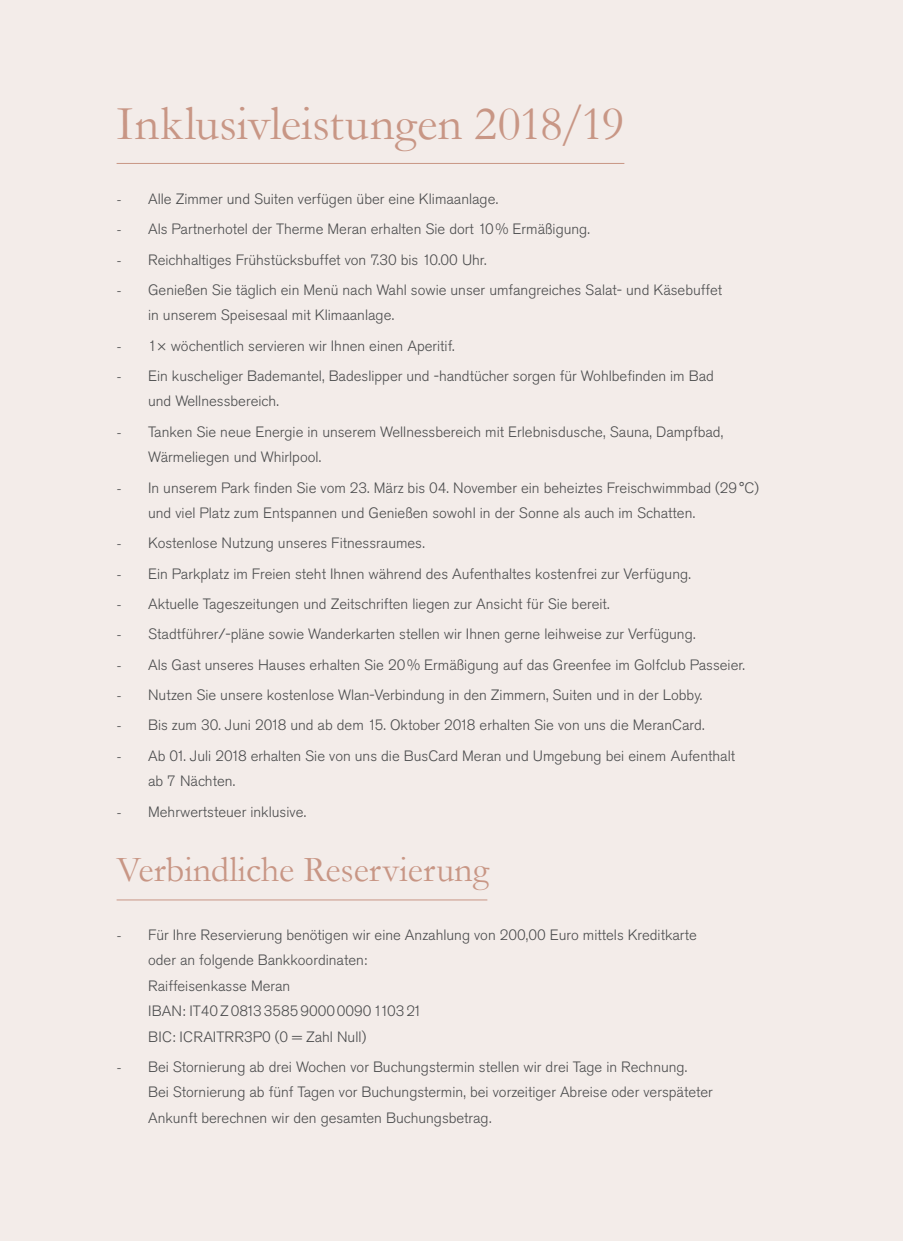
<style>
.page{position:relative;width:903px;height:1241px;background:#fff}
.page>*{position:absolute;margin:0;border:0;box-sizing:border-box;transform-origin:0 0}
.t1{font:49px "Garamond";letter-spacing:-.005em;color:#c89685}
.t2{font:36.75px "Garamond";color:#c89685}
.t3{font:300 14.88px/25.4px "Akzidenz Grotesk BQ";color:#4b4c4d}
.s1{font-family:"Minion Pro";font-weight:400}
</style>
<div class="page">
<div style="left:0;top:0;width:903px;height:1240px;background:#f3ece9"></div>
<hr style="left:117px;top:899px;width:370px;height:1px;background:#c89685">
<hr style="left:117px;top:163px;width:507px;height:1px;background:#c89685">
<p class="t1" style="left:117px;top:94px;width:509px">Inklusivleistungen 2018/19</p>
<p class="t3" style="left:117px;top:186px;width:383px"><span class="s1">-</span> Alle Zimmer und Suiten verfügen über eine Klimaanlage.</p>
<p class="t3" style="left:117px;top:217px;width:475px"><span class="s1">-</span> Als Partnerhotel der Therme Meran erhalten Sie dort 10% Ermäßigung.</p>
<p class="t3" style="left:117px;top:247px;width:371px"><span class="s1">-</span> Reichhaltiges Frühstücksbuffet von 7.30 bis 10.00 Uhr.</p>
<p class="t3" style="left:148px;top:277px;width:575px;text-indent:-32px"><span class="s1">-</span> Genießen Sie täglich ein Menü nach Wahl sowie unser umfangreiches Salat- und Käsebuffet in unserem Speisesaal mit Klimaanlage.</p>
<p class="t3" style="left:117px;top:333px;width:339px"><span class="s1">-</span> 1× wöchentlich servieren wir Ihnen einen Aperitif.</p>
<p class="t3" style="left:148px;top:363px;width:567px;text-indent:-32px"><span class="s1">-</span> Ein kuscheliger Bademantel, Badeslipper und -handtücher sorgen für Wohlbefinden im Bad und Wellnessbereich.</p>
<p class="t3" style="left:148px;top:419px;width:577px;text-indent:-32px"><span class="s1">-</span> Tanken Sie neue Energie in unserem Wellnessbereich mit Erlebnisdusche, Sauna, Dampfbad,<br>Wärmeliegen und Whirlpool.</p>
<p class="t3" style="left:148px;top:475px;width:613px;text-indent:-32px"><span class="s1">-</span> In unserem Park finden Sie vom 23. März bis 04. November ein beheiztes Freischwimmbad (29°C) und viel Platz zum Entspannen und Genießen sowohl in der Sonne als auch im Schatten.</p>
<p class="t3" style="left:117px;top:530px;width:310px"><span class="s1">-</span> Kostenlose Nutzung unseres Fitnessraumes.</p>
<p class="t3" style="left:117px;top:561px;width:576px"><span class="s1">-</span> Ein Parkplatz im Freien steht Ihnen während des Aufenthaltes kostenfrei zur Verfügung.</p>
<p class="t3" style="left:117px;top:591px;width:495px"><span class="s1">-</span> Aktuelle Tageszeitungen und Zeitschriften liegen zur Ansicht für Sie bereit.</p>
<p class="t3" style="left:117px;top:621px;width:580px"><span class="s1">-</span> Stadtführer/-pläne sowie Wanderkarten stellen wir Ihnen gerne leihweise zur Verfügung.</p>
<p class="t3" style="left:117px;top:652px;width:630px"><span class="s1">-</span> Als Gast unseres Hauses erhalten Sie 20% Ermäßigung auf das Greenfee im Golfclub Passeier.</p>
<p class="t3" style="left:117px;top:682px;width:587px"><span class="s1">-</span> Nutzen Sie unsere kostenlose Wlan-Verbindung in den Zimmern, Suiten und in der Lobby.</p>
<p class="t3" style="left:117px;top:712px;width:590px"><span class="s1">-</span> Bis zum 30. Juni 2018 und ab dem 15. Oktober 2018 erhalten Sie von uns die MeranCard.</p>
<p class="t3" style="left:148px;top:743px;width:588px;text-indent:-32px"><span class="s1">-</span> Ab 01. Juli 2018 erhalten Sie von uns die BusCard Meran und Umgebung bei einem Aufenthalt ab 7 Nächten.</p>
<p class="t3" style="left:117px;top:799px;width:191px"><span class="s1">-</span> Mehrwertsteuer inklusive.</p>
<p class="t2" style="left:117px;top:847px;width:374px">Verbindliche Reservierung</p>
<p class="t3" style="left:148px;top:922px;width:550px;text-indent:-32px"><span class="s1">-</span> Für Ihre Reservierung benötigen wir eine Anzahlung von 200,00 Euro mittels Kreditkarte oder an folgende Bankkoordinaten:<br>Raiffeisenkasse Meran<br>IBAN: IT40Z0813358590000090110321<br>BIC: ICRAITRR3P0 (0 = Zahl Null)</p>
<p class="t3" style="left:148px;top:1054px;width:566px;text-indent:-32px"><span class="s1">-</span> Bei Stornierung ab drei Wochen vor Buchungstermin stellen wir drei Tage in Rechnung.<br>Bei Stornierung ab fünf Tagen vor Buchungstermin, bei vorzeitiger Abreise oder verspäteter<br>Ankunft berechnen wir den gesamten Buchungsbetrag.</p>
</div>
